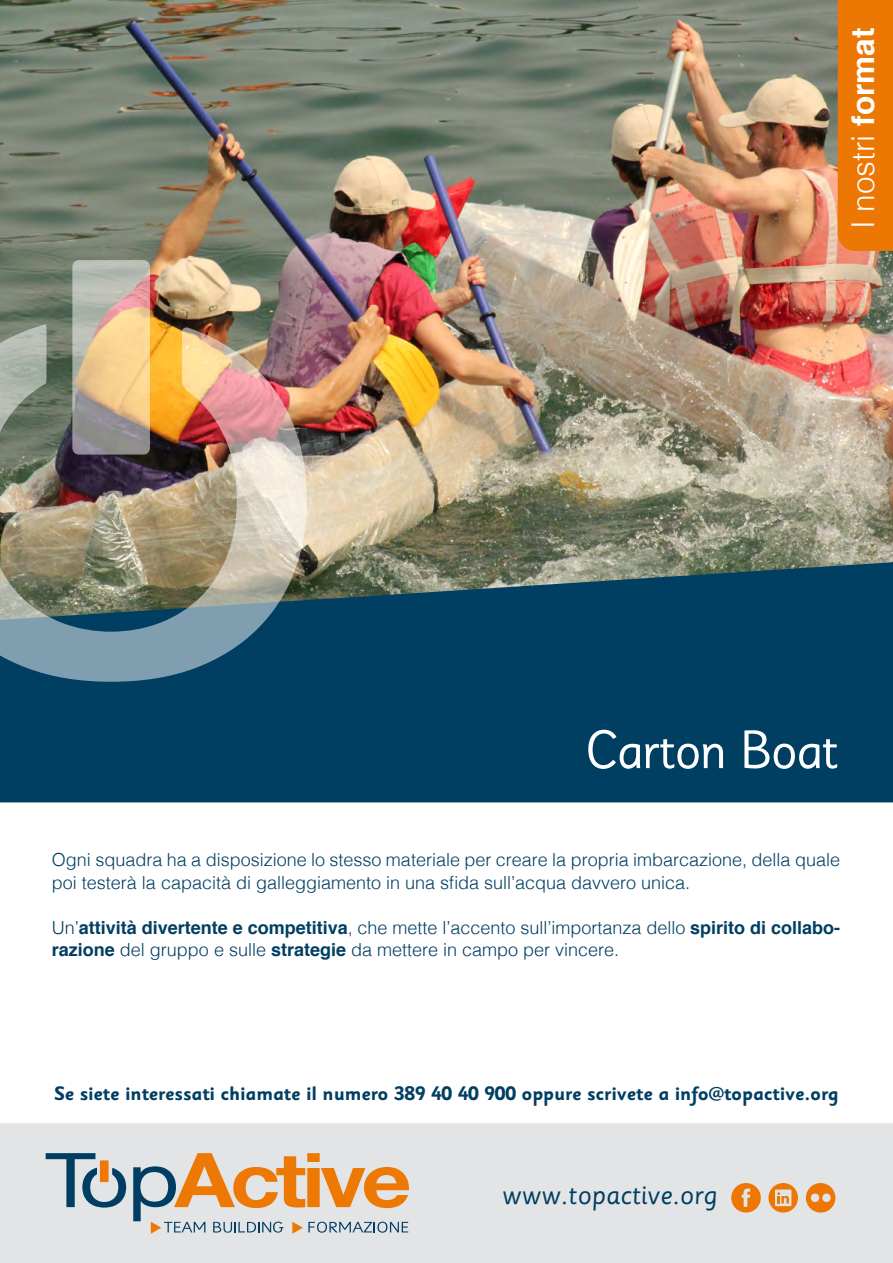
<style>
.page{position:relative;width:893px;height:1263px;background:#fff}
.page>*{position:absolute;margin:0;border:0;box-sizing:border-box;transform-origin:0 0}
.t1{font:54px "Sassoon Sans Std";letter-spacing:-.03em;color:#fff}
.t2{font:300 31.5px "Helvetica";color:#fff}
.t3{font:28.5px "Sassoon Primary Std";color:#003e62}
.t4{font:700 19.5px "Sassoon Sans Std";letter-spacing:-.01em;color:#003e62}
.t5{font:300 18px/22.5px "Helvetica";color:#003e62}
.s1{font-weight:700}
</style>
<div class="page">
<div style="left:0;top:1123px;width:893px;height:140px;background:#e3e4e6"></div>
<svg style="left:731px;top:1183px;width:30px;height:29px"></svg>
<svg style="left:768px;top:1183px;width:30px;height:29px"></svg>
<svg style="left:46px;top:1153px;width:80px;height:54px;background:#9aa9b2"></svg>
<svg style="left:133px;top:1153px;width:276px;height:81px;background:#d4ba9f"></svg>
<svg style="left:806px;top:1183px;width:29px;height:29px"></svg>
<img style="left:0;top:0;width:893px;height:562px">
<div style="left:0;top:562px;width:893px;height:240px;background:#003e62"></div>
<div style="left:838px;top:0;width:55px;height:251px;background:#ec7703"></div>
<svg style="left:72px;top:260px;width:78px;height:194px;background:#c5b8ac"></svg>
<img style="left:0;top:324px;width:307px;height:358px">
<h2 class="t2" style="left:836px;top:229px;width:203px;rotate:-90deg">I nostri <span class="s1">format</span></h2>
<h1 class="t1" style="left:585px;top:717px;width:256px">Carton Boat</h1>
<p class="t5" style="left:52px;top:847px;width:790px">Ogni squadra ha a disposizione lo stesso materiale per creare la propria imbarcazione, della quale poi testerà la capacità di galleggiamento in una sfida sull’acqua davvero unica.</p>
<p class="t5" style="left:52px;top:915px;width:790px">Un’<span class="s1">attività divertente e competitiva</span>, che mette l’accento sull’importanza dello <span class="s1">spirito di collabo&shy;razione</span> del gruppo e sulle <span class="s1">strategie</span> da mettere in campo per vincere.</p>
<p class="t4" style="left:54px;top:1081px;width:786px">Se siete interessati chiamate il numero 389 40 40 900 oppure scrivete a info@topactive.org</p>
<h3 class="t3" style="left:502px;top:1179px;width:217px">www.topactive.org</h3>
</div>
